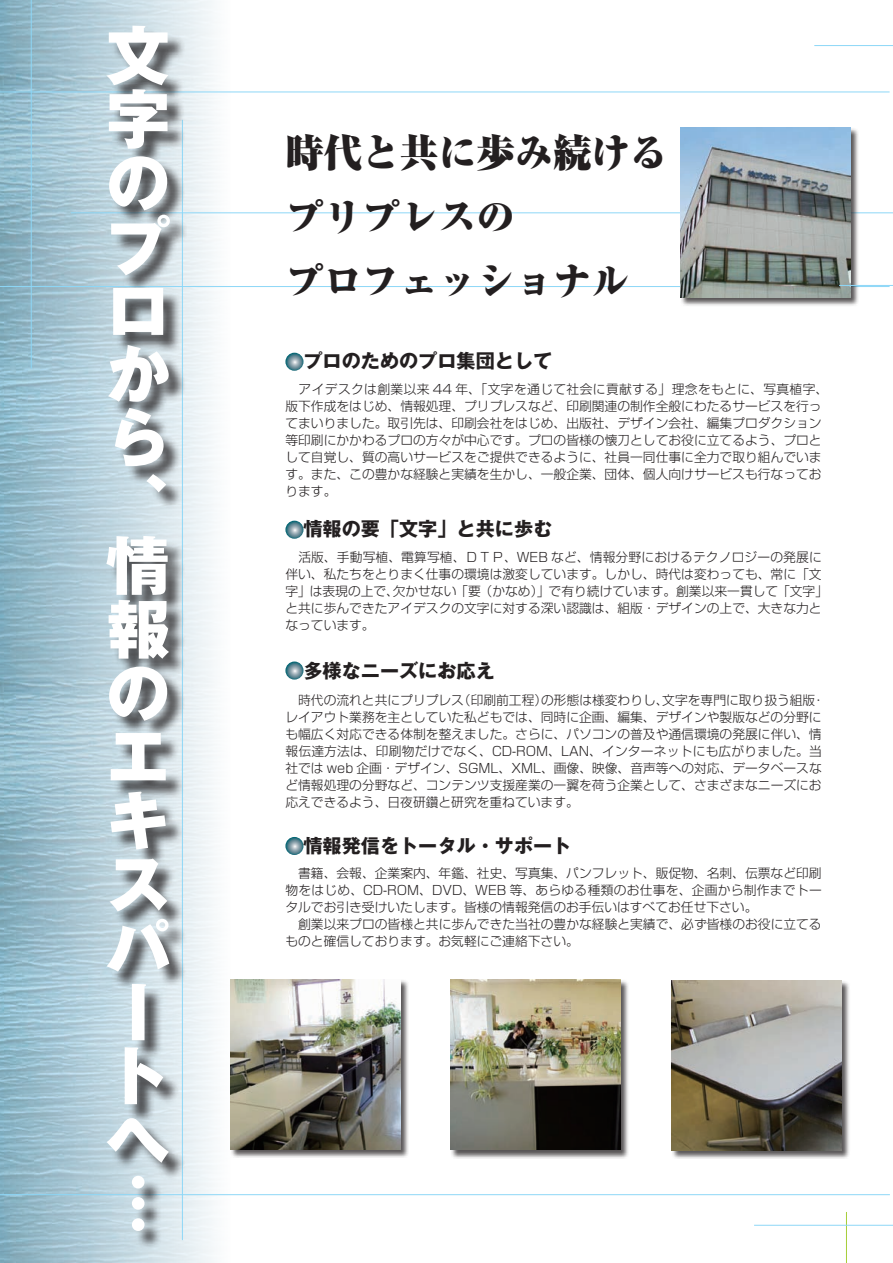
<style>
.page{position:relative;width:893px;height:1263px;background:#fff}
.page>*{position:absolute;margin:0;border:0;box-sizing:border-box;transform-origin:0 0}
.t1{font:800 63.75px/63.8px "Gothic MB101 Pro";color:#fff}
.t2{font:900 38.25px/63.8px "Ryumin Pro";color:#231f20}
.t3{font:700 19.2px "Gothic MB101 Pro";color:#231f20}
.t4{font:300 12.75px/17px "Shin Go Pro";color:#231f20}
</style>
<div class="page">
<hr style="left:0;top:286px;width:890px;height:1px;background:#8dd7f7">
<hr style="left:71px;top:213px;width:822px;height:1px;background:#8dd7f7">
<svg style="left:285px;top:353px;width:18px;height:18px"></svg>
<svg style="left:285px;top:521px;width:18px;height:18px"></svg>
<svg style="left:285px;top:661px;width:18px;height:19px"></svg>
<svg style="left:285px;top:837px;width:18px;height:18px"></svg>
<div style="left:230px;top:979px;width:179px;height:179px;background:#231f20;opacity:.75"></div>
<img style="left:230px;top:979px;width:170px;height:170px">
<div style="left:450px;top:979px;width:180px;height:180px;background:#231f20;opacity:.75"></div>
<img style="left:451px;top:980px;width:170px;height:170px">
<div style="left:671px;top:980px;width:180px;height:179px;background:#231f20;opacity:.75"></div>
<img style="left:672px;top:980px;width:170px;height:170px">
<div style="left:680px;top:127px;width:179px;height:179px;background:#231f20;opacity:.75"></div>
<img style="left:680px;top:128px;width:170px;height:170px">
<hr style="left:0;top:92px;width:890px;height:1px;background:#8dd7f7">
<hr style="left:0;top:1194px;width:890px;height:1px;background:#8dd7f7">
<div style="left:108px;top:28px;width:79px;height:1221px;background:#231f20;opacity:.75"></div>
<hr style="left:31px;top:0;width:1px;height:369px;background:#8dd7f7">
<hr style="left:846px;top:1212px;width:1px;height:51px;background:#a6ce39">
<hr style="left:839px;top:285px;width:54px;height:1px;background:#8dd7f7">
<hr style="left:754px;top:1225px;width:139px;height:1px;background:#8dd7f7">
<hr style="left:814px;top:45px;width:79px;height:1px;background:#8dd7f7">
<h1 class="t1" style="left:106px;top:15px;width:65px">文字のプロから、情報のエキスパートへ…</h1>
<h2 class="t2" style="left:285px;top:118px;width:384px">時代と共に歩み続けるプリプレスの<br>プロフェッショナル</h2>
<h3 class="t3" style="left:303px;top:345px;width:250px">プロのためのプロ集団として</h3>
<p class="t4" style="left:285px;top:379px;width:544px">　アイデスクは創業以来 44 年、「文字を通じて社会に貢献する」理念をもとに、写真植字、版下作成をはじめ、情報処理、プリプレスなど、印刷関連の制作全般にわたるサービスを行ってまいりました。取引先は、印刷会社をはじめ、出版社、デザイン会社、編集プロダクション等印刷にかかわるプロの方々が中心です。プロの皆様の懐刀としてお役に立てるよう、プロとして自覚し、質の高いサービスをご提供できるように、社員一同仕事に全力で取り組んでいます。また、この豊かな経験と実績を生かし、一般企業、団体、個人向けサービスも行なっております。</p>
<h3 class="t3" style="left:303px;top:513px;width:250px">情報の要「文字」と共に歩む</h3>
<p class="t4" style="left:285px;top:547px;width:544px">　活版、手動写植、電算写植、ＤＴＰ、WEB など、情報分野におけるテクノロジーの発展に伴い、私たちをとりまく仕事の環境は激変しています。しかし、時代は変わっても、常に「文字」は表現の上で、欠かせない「要（かなめ）」で有り続けています。創業以来一貫して「文字」と共に歩んできたアイデスクの文字に対する深い認識は、組版・デザインの上で、大きな力となっています。</p>
<h3 class="t3" style="left:303px;top:655px;width:193px">多様なニーズにお応え</h3>
<p class="t4" style="left:285px;top:690px;width:541px">　時代の流れと共にプリプレス（印刷前工程）の形態は様変わりし、文字を専門に取り扱う組版・レイアウト業務を主としていた私どもでは、同時に企画、編集、デザインや製版などの分野にも幅広く対応できる体制を整えました。さらに、パソコンの普及や通信環境の発展に伴い、情報伝達方法は、印刷物だけでなく、CD-ROM、LAN、インターネットにも広がりました。当社では web 企画・デザイン、SGML、XML、画像、映像、音声等への対応、データベースなど情報処理の分野など、コンテンツ支援産業の一翼を荷う企業として、さまざまなニーズにお応えできるよう、日夜研鑽と研究を重ねています。</p>
<h3 class="t3" style="left:303px;top:829px;width:269px">情報発信をトータル・サポート</h3>
<p class="t4" style="left:285px;top:863px;width:538px">　書籍、会報、企業案内、年鑑、社史、写真集、パンフレット、販促物、名刺、伝票など印刷物をはじめ、CD-ROM、DVD、WEB 等、あらゆる種類のお仕事を、企画から制作までトータルでお引き受けいたします。皆様の情報発信のお手伝いはすべてお任せ下さい。<br>　創業以来プロの皆様と共に歩んできた当社の豊かな経験と実績で、必ず皆様のお役に立てるものと確信しております。お気軽にご連絡下さい。</p>
</div>
